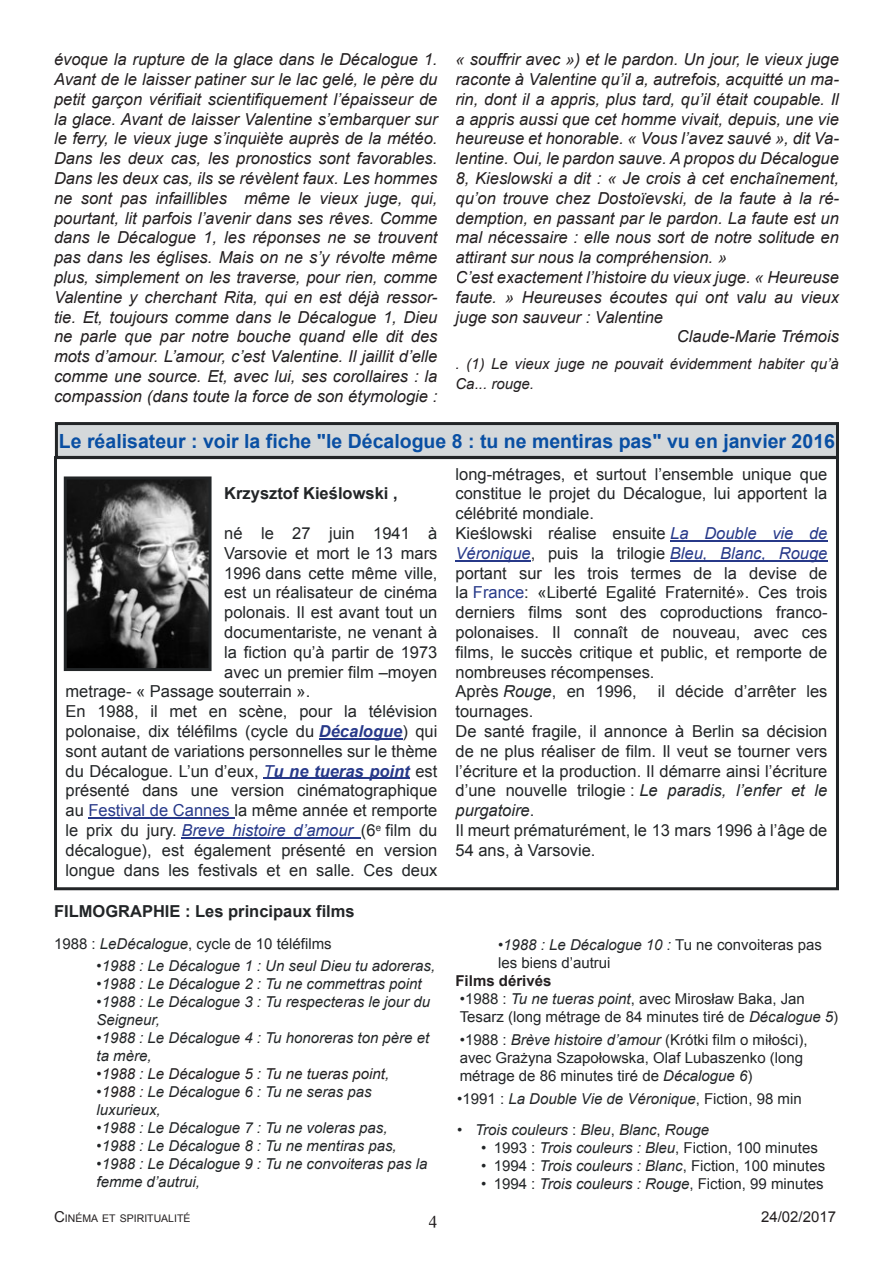
<style>
.page{position:relative;width:893px;height:1263px;background:#fff}
.page>*{position:absolute;margin:0;border:0;box-sizing:border-box;transform-origin:0 0}
.t1{font:700 19.5px "Arial";color:#094fa3}
.t2{font:18px "Times New Roman";color:#231f20}
.t3{font:italic 16.5px/19.8px "Arial";color:#231f20;text-align:justify}
.t4{font:16.5px/19.8px "Arial";color:#222527}
.t5{font:700 16.5px "Arial";color:#222527}
.t6{font:15px/18px "Arial";color:#222527}
.t7{font:italic 15px/18px "Arial";color:#222527}
.t8{font:italic 15px/19.8px "Arial";color:#231f20}
.t9{font:700 15px "Arial";color:#231f20}
.t10{font:15px "Arial";color:#231f20}
.t11{font:10.5px "Arial";color:#231f20}
.s1{font-weight:700;font-style:italic;color:#273989}
.s2{font-style:italic;color:#273989}
.s3{color:#273989}
.s4{font-style:italic}
.s5{color:#231f20}
.s6{font-style:normal}
.s7{font-size:15px}
</style>
<div class="page">
<hr style="left:319px;top:738px;width:83px;height:2px;background:#273989">
<hr style="left:273px;top:777px;width:137px;height:2px;background:#273989">
<hr style="left:88px;top:817px;width:146px;height:1px;background:#273989">
<hr style="left:181px;top:837px;width:180px;height:1px;background:#273989">
<hr style="left:670px;top:540px;width:157px;height:1px;background:#273989">
<hr style="left:455px;top:560px;width:76px;height:1px;background:#273989">
<hr style="left:670px;top:560px;width:157px;height:1px;background:#273989">
<hr style="left:54px;top:458px;width:3px;height:431px;background:#222527">
<hr style="left:55px;top:887px;width:782px;height:3px;background:#222527">
<hr style="left:836px;top:458px;width:3px;height:431px;background:#222527">
<img style="left:67px;top:479px;width:142px;height:189px">
<hr style="left:64px;top:478px;width:3px;height:191px;background:#222527">
<hr style="left:65px;top:668px;width:145px;height:3px;background:#222527">
<hr style="left:209px;top:478px;width:3px;height:191px;background:#222527">
<hr style="left:65px;top:476px;width:145px;height:3px;background:#222527">
<div style="left:56px;top:424px;width:781px;height:33px;background:#d4d8da"></div>
<hr style="left:55px;top:424px;width:3px;height:33px;background:#222527">
<hr style="left:56px;top:456px;width:781px;height:3px;background:#222527">
<hr style="left:836px;top:424px;width:3px;height:33px;background:#222527">
<hr style="left:56px;top:422px;width:781px;height:3px;background:#222527">
<p class="t3" style="left:54px;top:50px;width:385px">évoque la rupture de la glace dans le Décalogue 1.<br>Avant de le laisser patiner sur le lac gelé, le père du petit garçon vérifiait scientifiquement l’épaisseur de la glace. Avant de laisser Valentine s’embarquer sur le ferry, le vieux juge s’inquiète auprès de la météo.<br>Dans les deux cas, les pronostics sont favorables.<br>Dans les deux cas, ils se révèlent faux. Les hommes ne sont pas infaillibles même le vieux juge, qui, pourtant, lit parfois l’avenir dans ses rêves. Comme dans le Décalogue 1, les réponses ne se trouvent pas dans les églises. Mais on ne s’y révolte même plus, simplement on les traverse, pour rien, comme Valentine y cherchant Rita, qui en est déjà ressor&shy;tie. Et, toujours comme dans le Décalogue 1, Dieu ne parle que par notre bouche quand elle dit des mots d’amour. L’amour, c’est Valentine. Il jaillit d’elle comme une source. Et, avec lui, ses corollaires : la compassion (dans toute la force de son étymologie :</p>
<p class="t3" style="left:455px;top:50px;width:385px">« souffrir avec ») et le pardon. Un jour, le vieux juge</p>
<p class="t3" style="left:455px;top:70px;width:385px">raconte à Valentine qu’il a, autrefois, acquitté un ma-</p>
<p class="t3" style="left:455px;top:89px;width:385px">rin, dont il a appris, plus tard, qu’il était coupable. Il</p>
<p class="t3" style="left:455px;top:109px;width:385px">a appris aussi que cet homme vivait, depuis, une vie</p>
<p class="t3" style="left:455px;top:129px;width:385px">heureuse et honorable. « Vous l’avez sauvé », dit Va-</p>
<p class="t3" style="left:455px;top:149px;width:385px">lentine. Oui, le pardon sauve. A propos du Décalogue</p>
<p class="t3" style="left:455px;top:169px;width:385px">8, Kieslowski a dit : « Je crois à cet enchaînement,</p>
<p class="t3" style="left:455px;top:188px;width:385px">qu’on trouve chez Dostoïevski, de la faute à la ré-</p>
<p class="t3" style="left:455px;top:208px;width:385px">demption, en passant par le pardon. La faute est un</p>
<p class="t3" style="left:455px;top:228px;width:385px">mal nécessaire : elle nous sort de notre solitude en</p>
<p class="t3" style="left:455px;top:248px;width:273px">attirant sur nous la compréhension. »</p>
<p class="t3" style="left:455px;top:268px;width:385px">C’est exactement l’histoire du vieux juge. « Heureuse</p>
<p class="t3" style="left:455px;top:287px;width:385px">faute. » Heureuses écoutes qui ont valu au vieux</p>
<p class="t3" style="left:455px;top:307px;width:209px">juge son sauveur : Valentine</p>
<p class="t3" style="left:677px;top:327px;width:163px">Claude-Marie Trémois</p>
<p class="t8" style="left:455px;top:354px;width:385px">. (1) Le vieux juge ne pouvait évidemment habiter qu’à<br>Ca... rouge.</p>
<p class="t1" style="left:59px;top:428px;width:778px">Le réalisateur : voir la fiche "le Décalogue 8 : tu ne mentiras pas" vu en janvier 2016</p>
<p class="t5" style="left:224px;top:483px;width:175px">Krzysztof Kieślowski ,</p>
<p class="t4" style="left:224px;top:523px;width:215px">né le 27 juin 1941 à</p>
<p class="t4" style="left:224px;top:543px;width:215px">Varsovie et mort le 13 mars</p>
<p class="t4" style="left:224px;top:563px;width:215px">1996 dans cette même ville,</p>
<p class="t4" style="left:224px;top:583px;width:215px">est un réalisateur de cinéma</p>
<p class="t4" style="left:224px;top:603px;width:215px">polonais. Il est avant tout un</p>
<p class="t4" style="left:224px;top:622px;width:215px">documentariste, ne venant à</p>
<p class="t4" style="left:224px;top:642px;width:215px">la fiction qu’à partir de 1973</p>
<p class="t4" style="left:224px;top:662px;width:215px">avec un premier film –moyen</p>
<p class="t4" style="left:66px;top:682px;width:246px">metrage- « Passage souterrain ».</p>
<p class="t4" style="left:66px;top:702px;width:373px">En 1988, il met en scène, pour la télévision</p>
<p class="t4" style="left:66px;top:721px;width:373px">polonaise, dix téléfilms (cycle du <span class="s1">Décalogue</span>) qui</p>
<p class="t4" style="left:66px;top:741px;width:373px">sont autant de variations personnelles sur le thème</p>
<p class="t4" style="left:66px;top:761px;width:373px">du Décalogue. L’un d’eux, <span class="s2">T</span><span class="s1">u ne tueras point</span> est</p>
<p class="t4" style="left:66px;top:781px;width:373px">présenté dans une version cinématographique</p>
<p class="t4" style="left:66px;top:801px;width:373px">au <span class="s3">Festival de Cannes</span> la même année et remporte</p>
<p class="t4" style="left:66px;top:820px;width:373px">le prix du jury. <span class="s2">Breve histoire d’amour</span> (6<sup>e</sup> film du</p>
<p class="t4" style="left:66px;top:840px;width:373px">décalogue), est également présenté en version</p>
<p class="t4" style="left:66px;top:860px;width:373px">longue dans les festivals et en salle. Ces deux</p>
<p class="t5" style="left:54px;top:900px;width:302px">FILMOGRAPHIE : Les principaux films</p>
<p class="t6" style="left:54px;top:934px;width:279px">1988 : <span class="s4">LeDécalogue</span>, cycle de 10 téléfilms</p>
<p class="t7" style="left:97px;top:957px;width:340px">•1988 : Le Décalogue 1 : Un seul Dieu tu adoreras,</p>
<p class="t7" style="left:97px;top:975px;width:327px">•1988 : Le Décalogue 2 : Tu ne commettras point</p>
<p class="t7" style="left:97px;top:993px;width:335px">•1988 : Le Décalogue 3 : Tu respecteras le jour du<br>Seigneur,</p>
<p class="t7" style="left:97px;top:1029px;width:334px">•1988 : Le Décalogue 4 : Tu honoreras ton père et ta mère,</p>
<p class="t8" style="left:97px;top:1064px;width:294px">•1988 : Le Décalogue 5 : Tu ne tueras point,</p>
<p class="t7" style="left:97px;top:1083px;width:277px">•<span class="s5">1988 :</span> Le Décalogue 6 : Tu ne seras pas luxurieux,</p>
<p class="t7" style="left:97px;top:1119px;width:292px">•1988 : Le Décalogue 7 : Tu ne voleras pas,</p>
<p class="t7" style="left:97px;top:1137px;width:302px">•1988 : Le Décalogue 8 : Tu ne mentiras pas,</p>
<p class="t7" style="left:97px;top:1155px;width:332px">•1988 : Le Décalogue 9 : Tu ne convoiteras pas la femme d’autrui,</p>
<p class="t4" style="left:455px;top:464px;width:373px">long-métrages, et surtout l’ensemble unique que constitue le projet du Décalogue, lui apportent la célébrité mondiale.<br>Kieślowski réalise ensuite <span class="s2">La Double vie de Véronique</span>, puis la trilogie <span class="s2">Bleu, Blanc, Rouge </span>portant sur les trois termes de la devise de la <span class="s3">France</span>: «Liberté Egalité Fraternité». Ces trois derniers films sont des coproductions franco&shy;polonaises. Il connaît de nouveau, avec ces films, le succès critique et public, et remporte de nombreuses récompenses.<br>Après <span class="s4">Rouge</span>, en 1996,</p>
<p class="t4" style="left:658px;top:682px;width:171px">il décide d’arrêter les</p>
<p class="t4" style="left:455px;top:702px;width:373px">tournages.<br>De santé fragile, il annonce à Berlin sa décision de ne plus réaliser de film. Il veut se tourner vers l’écriture et la production. Il démarre ainsi l’écriture d’une nouvelle trilogie : <span class="s4">Le paradis, l’enfer et le purgatoire</span>.<br>Il meurt prématurément, le 13 mars 1996 à l’âge de 54 ans, à Varsovie.</p>
<p class="t6" style="left:498px;top:936px;width:326px"><span class="s4">•1988 : Le Décalogue 10 :</span> Tu ne convoiteras pas les biens d’autrui</p>
<p class="t9" style="left:455px;top:971px;width:97px">Films dérivés</p>
<p class="t6" style="left:460px;top:990px;width:380px">•1988 : <span class="s4">Tu ne tueras point</span>, avec Mirosław Baka, Jan<br>Tesarz (long métrage de 84 minutes tiré de <span class="s4">Décalogue 5</span>)</p>
<p class="t6" style="left:460px;top:1030px;width:349px;line-height:18.5px">•1988 : <span class="s4">Brève histoire d’amour</span> (Krótki film o miłości), avec Grażyna Szapołowska, Olaf Lubaszenko (long métrage de 86 minutes tiré de <span class="s4">Décalogue 6</span>)</p>
<p class="t7" style="left:457px;top:1089px;width:346px"><span class="s6">•1991 :</span> La Double Vie de Véronique<span class="s6">, Fiction, 98 min</span></p>
<p class="t7" style="left:457px;top:1121px;width:253px"><span class="s6">•</span> Trois couleurs <span class="s6">:</span> Bleu<span class="s6">,</span> Blanc<span class="s6">,</span> Rouge</p>
<p class="t6" style="left:481px;top:1139px;width:338px">• 1993 : <span class="s4">Trois couleurs : Bleu</span>, Fiction, 100 minutes</p>
<p class="t6" style="left:481px;top:1157px;width:346px">• 1994 : <span class="s4">Trois couleurs : Blanc</span>, Fiction, 100 minutes</p>
<p class="t6" style="left:481px;top:1175px;width:344px">• 1994 : <span class="s4">Trois couleurs : Rouge</span>, Fiction, 99 minutes</p>
<p class="t11" style="left:54px;top:1211px;width:138px"><span class="s7">C</span>INÉMA ET SPIRITUALITÉ</p>
<p class="t10" style="left:761px;top:1207px;width:77px">24/02/2017</p>
<p class="t2" style="left:428px;top:1209px;width:10px">4</p>
</div>
